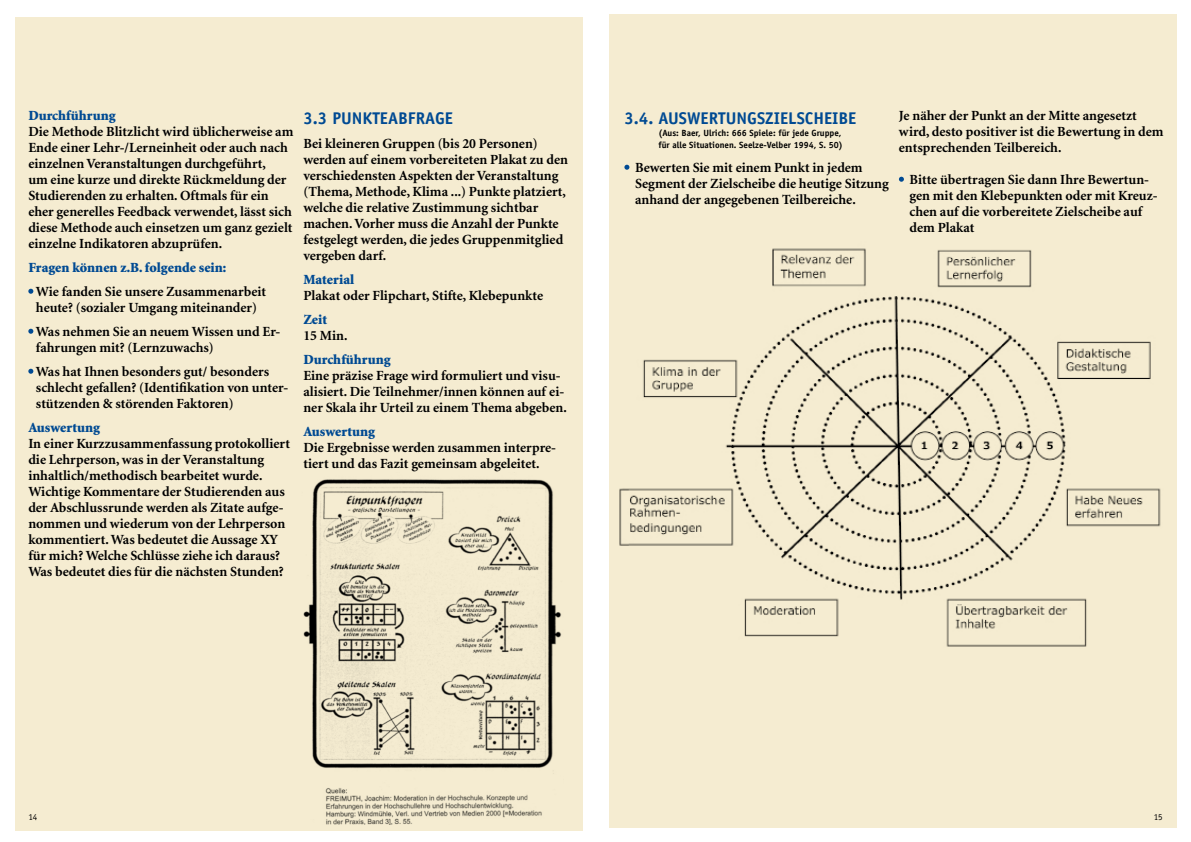
<style>
.page{position:relative;width:1191px;height:842px;background:#fff}
.page>*{position:absolute;margin:0;border:0;box-sizing:border-box;transform-origin:0 0}
.t1{font:700 17px "Officina Sans";color:#004a93}
.t2{font:700 14px/16px "Minion";color:#000}
.t3{font:900 14px "Minion";color:#004a93}
.t4{font:700 9px/12px "Officina Sans";color:#000}
.t5{font:9px "Officina Sans";color:#000}
</style>
<div class="page">
<div style="left:16px;top:17px;width:566px;height:813px;background:#f5ecd1"></div>
<div style="left:610px;top:15px;width:566px;height:813px;background:#f5ecd1"></div>
<svg style="left:28px;top:289px;width:5px;height:5px"></svg>
<svg style="left:28px;top:329px;width:5px;height:5px"></svg>
<svg style="left:28px;top:369px;width:5px;height:5px"></svg>
<svg style="left:624px;top:165px;width:5px;height:5px"></svg>
<svg style="left:899px;top:177px;width:5px;height:5px"></svg>
<img style="left:303px;top:479px;width:259px;height:345px">
<img style="left:619px;top:248px;width:542px;height:399px">
<p class="t3" style="left:28px;top:108px;width:89px">Durchführung</p>
<p class="t2" style="left:28px;top:124px;width:266px">Die Methode Blitzlicht wird üblicherweise am Ende einer Lehr-/Lerneinheit oder auch nach einzelnen Veranstaltungen durchgeführt,<br>um eine kurze und direkte Rückmeldung der Studierenden zu erhalten. Oftmals für ein eher generelles Feedback verwendet, lässt sich diese Methode auch einsetzen um ganz gezielt einzelne Indikatoren abzuprüfen.</p>
<p class="t3" style="left:28px;top:260px;width:199px">Fragen können z.B. folgende sein:</p>
<p class="t2" style="left:36px;top:284px;width:232px">Wie fanden Sie unsere Zusammenarbeit heute? (sozialer Umgang miteinander)</p>
<p class="t2" style="left:36px;top:324px;width:246px">Was nehmen Sie an neuem Wissen und Er&shy;fahrungen mit? (Lernzuwachs)</p>
<p class="t2" style="left:36px;top:364px;width:254px">Was hat Ihnen besonders gut/ besonders schlecht gefallen? (Identifikation von unter&shy;stützenden &amp; störenden Faktoren)</p>
<p class="t3" style="left:28px;top:420px;width:73px">Auswertung</p>
<p class="t2" style="left:28px;top:436px;width:263px">In einer Kurzzusammenfassung protokolliert die Lehrperson, was in der Veranstaltung inhaltlich/methodisch bearbeitet wurde.<br>Wichtige Kommentare der Studierenden aus der Abschlussrunde werden als Zitate aufge&shy;nommen und wiederum von der Lehrperson kommentiert. Was bedeutet die Aussage XY für mich? Welche Schlüsse ziehe ich daraus?<br>Was bedeutet dies für die nächsten Stunden?</p>
<p class="t1" style="left:303px;top:107px;width:59px">3.3 Punkte</p>
<p class="t1" style="left:388px;top:107px;width:57px">abfrage</p>
<p class="t2" style="left:303px;top:136px;width:266px">Bei kleineren Gruppen (bis 20 Personen) werden auf einem vorbereiteten Plakat zu den verschiedensten Aspekten der Veranstaltung (Thema, Methode, Klima ...) Punkte platziert, welche die relative Zustimmung sichtbar machen. Vorher muss die Anzahl der Punkte festgelegt werden, die jedes Gruppenmitglied vergeben darf.</p>
<p class="t3" style="left:303px;top:272px;width:52px">Material</p>
<p class="t2" style="left:303px;top:288px;width:241px">Plakat oder Flipchart, Stifte, Klebepunkte</p>
<p class="t3" style="left:303px;top:312px;width:25px">Zeit</p>
<p class="t2" style="left:303px;top:328px;width:46px">15 Min.</p>
<p class="t3" style="left:303px;top:352px;width:89px">Durchführung</p>
<p class="t2" style="left:303px;top:368px;width:265px">Eine präzise Frage wird formuliert und visu&shy;alisiert. Die Teilnehmer/innen können auf ei&shy;ner Skala ihr Urteil zu einem Thema abgeben.</p>
<p class="t3" style="left:303px;top:424px;width:73px">Auswertung</p>
<p class="t2" style="left:303px;top:440px;width:254px">Die Ergebnisse werden zusammen interpre&shy;tiert und das Fazit gemeinsam abgeleitet.</p>
<p class="t1" style="left:624px;top:107px;width:158px">3.4. Auswertungsziels</p>
<p class="t1" style="left:805px;top:107px;width:18px">cheibe</p>
<p class="t4" style="left:658px;top:127px;width:186px">(Aus: Baer, Ulrich: 666 Spiele: für jede Gruppe, für alle Situationen. Seelze-Velber 1994, S. 50)</p>
<p class="t2" style="left:635px;top:160px;width:255px">Bewerten Sie mit einem Punkt in jedem<br>Segment der Zielscheibe die heutige Sitzung anhand der angegebenen Teilbereiche.</p>
<p class="t2" style="left:899px;top:108px;width:266px">Je näher der Punkt an der Mitte angesetzt wird, desto positiver ist die Bewertung in dem entsprechenden Teilbereich.</p>
<p class="t2" style="left:909px;top:172px;width:250px">Bitte übertragen Sie dann Ihre Bewertun&shy;gen mit den Klebepunkten oder mit Kreuz&shy;chen auf die vorbereitete Zielscheibe auf dem Plakat</p>
<p class="t5" style="left:28px;top:812px;width:10px">14</p>
<p class="t5" style="left:1153px;top:812px;width:10px">15</p>
</div>
